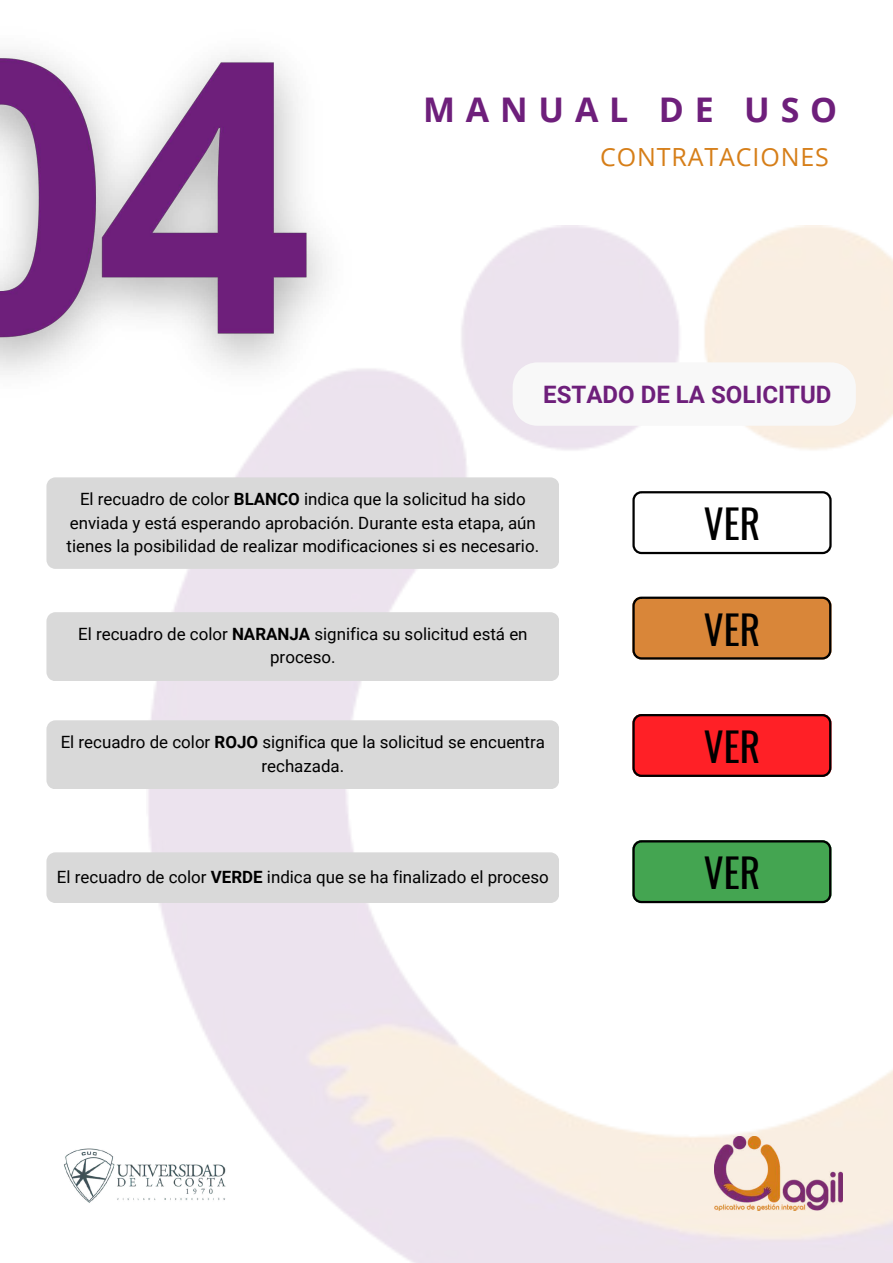
<style>
.page{position:relative;width:893px;height:1263px;background:#fff}
.page>*{position:absolute;margin:0;border:0;box-sizing:border-box;transform-origin:0 0}
.t1{font:39.3px "Oswald";color:#000}
.t2{font:700 33.97px "Open Sans";letter-spacing:.32em;color:#6e1f7b}
.t3{font:24.97px "Open Sans";letter-spacing:.035em;color:#d67e18}
.t4{font:700 24px "Roboto";color:#6e1f7b}
.t5{font:16.88px/23.1px "Roboto";color:#000;text-align:center}
.s1{font-weight:700}
</style>
<div class="page">
<img style="left:64px;top:1148px;width:82px;height:55px">
<img style="left:146px;top:225px;width:747px;height:1038px">
<svg style="left:512px;top:362px;width:344px;height:64px"></svg>
<div style="left:46px;top:477px;width:513px;height:92px;background:#d9d9d9"></div>
<svg style="left:632px;top:491px;width:199px;height:63px"></svg>
<img style="left:0;top:50px;width:400px;height:500px">
<svg style="left:632px;top:597px;width:199px;height:62px;background:#c87c35"></svg>
<svg style="left:632px;top:714px;width:199px;height:63px;background:#e81e23"></svg>
<svg style="left:632px;top:840px;width:199px;height:63px;background:#3f974b"></svg>
<div style="left:46px;top:612px;width:513px;height:69px;background:#d9d9d9"></div>
<div style="left:46px;top:720px;width:513px;height:69px;background:#d9d9d9"></div>
<div style="left:46px;top:852px;width:513px;height:51px;background:#d9d9d9"></div>
<h2 class="t2" style="left:423px;top:85px;width:416px">MANUAL DE USO</h2>
<h3 class="t3" style="left:600px;top:139px;width:230px">CONTRATACIONES</h3>
<h3 class="t4" style="left:543px;top:381px;width:290px">ESTADO DE LA SOLICITUD</h3>
<p class="t5" style="left:67px;top:488px;width:474px">El recuadro de color <span class="s1">BLANCO</span> indica que la solicitud ha sido enviada y está esperando aprobación. Durante esta etapa, aún tienes la posibilidad de realizar modificaciones si es necesario.</p>
<p class="t5" style="left:78px;top:623px;width:451px">El recuadro de color <span class="s1">NARANJA</span> significa su solicitud está en proceso.</p>
<p class="t5" style="left:61px;top:731px;width:486px">El recuadro de color <span class="s1">ROJO</span> significa que la solicitud se encuentra rechazada.</p>
<p class="t5" style="left:57px;top:865px;width:493px">El recuadro de color <span class="s1">VERDE</span> indica que se ha finalizado el proceso</p>
<h1 class="t1" style="left:704px;top:493px;width:58px">VER</h1>
<h1 class="t1" style="left:704px;top:599px;width:58px">VER</h1>
<h1 class="t1" style="left:704px;top:716px;width:58px">VER</h1>
<h1 class="t1" style="left:704px;top:842px;width:58px">VER</h1>
</div>
